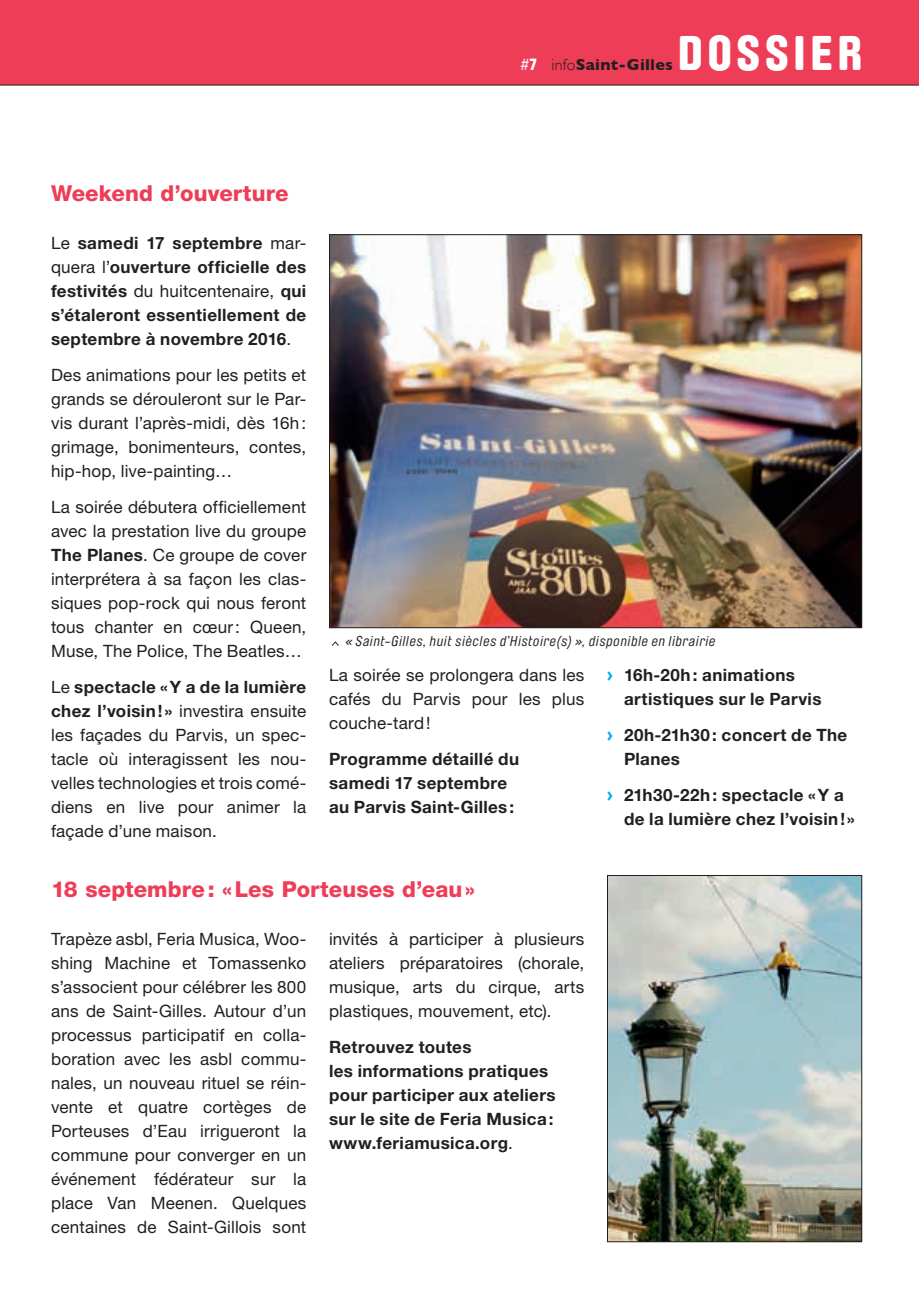
<style>
.page{position:relative;width:919px;height:1299px;background:#fff}
.page>*{position:absolute;margin:0;border:0;box-sizing:border-box;transform-origin:0 0}
.t1{font:900 48px "Brauer Neue";letter-spacing:.1em;color:#fff}
.t2{font:800 22px "Helvetica Neue LT Pro";letter-spacing:.005em;color:#ee3d56}
.t3{font:17px/24px "Helvetica Neue LT Pro";letter-spacing:.01em;color:#231f20;text-align:justify}
.t4{font:700 17px/24px "Helvetica Neue LT Pro";letter-spacing:.02em;color:#231f20}
.t5{font:700 16px "Gill Sans";letter-spacing:.02em;color:#231f20}
.t6{font:italic 14px "Brauer Neue";letter-spacing:.055em;color:#231f20}
.s1{font-family:"Brauer Neue";font-weight:400;color:#fff}
.s2{font-family:"Brauer Neue";font-weight:900;color:#fff}
.s3{font-weight:300}
.s4{font-weight:400}
.s5{font-weight:700}
.s6{font-family:"Meta Plus";font-size:20px;color:#00aeef}
</style>
<div class="page">
<img style="left:331px;top:236px;width:529px;height:390px">
<svg style="left:332px;top:641px;width:7px;height:5px"></svg>
<img style="left:609px;top:876px;width:251px;height:364px">
<div style="left:607px;top:874px;width:255px;height:368px;border:1px solid #231f20"></div>
<div style="left:0;top:0;width:918px;height:85px;background:#ee3d56"></div>
<hr style="left:0;top:85px;width:918px;height:1px;background:#231f20">
<h1 class="t1" style="left:677px;top:26px;width:186px">DOSSIER</h1>
<p class="t5" style="left:520px;top:52px;width:154px"><span class="s1">#</span><span class="s2">7</span> <span class="s3">info</span>Saint-Gilles</p>
<p class="t2" style="left:51px;top:180px;width:239px">Weekend d’ouverture</p>
<p class="t4" style="left:51px;top:230px;width:257px;text-align:justify"><span class="s4">Le</span> samedi 17 septembre <span class="s4">mar&shy;quera l’</span>ouverture officielle des festivités <span class="s4">du huitcentenaire,</span> qui s’étaleront essentiellement de septembre à novembre 2016<span class="s4">.</span></p>
<p class="t3" style="left:51px;top:362px;width:257px">Des animations pour les petits et grands se dérouleront sur le Par&shy;vis durant l’après-midi, dès 16h: grimage, bonimenteurs, contes, hip-hop, live-painting…</p>
<p class="t3" style="left:51px;top:494px;width:257px">La soirée débutera officiellement avec la prestation live du groupe <span class="s5">The Planes</span>. Ce groupe de cover interprétera à sa façon les clas&shy;siques pop-rock qui nous feront tous chanter en cœur: Queen, Muse, The Police, The Beatles…</p>
<p class="t3" style="left:51px;top:674px;width:257px">Le <span class="s5">spectacle «Y a de la lumière chez l’voisin! »</span> investira ensuite les façades du Parvis, un spec&shy;tacle où interagissent les nou&shy;velles technologies et trois comé&shy;diens en live pour animer la façade d’une maison.</p>
<p class="t3" style="left:329px;top:663px;width:257px">La soirée se prolongera dans les cafés du Parvis pour les plus couche-tard!</p>
<p class="t6" style="left:345px;top:633px;width:371px">« Saint-Gilles, huit siècles d’Histoire(s) », disponible en librairie</p>
<p class="t4" style="left:624px;top:662px;width:199px;text-indent:-17px"><span class="s6">›</span> 16h-20h: animations artistiques sur le Parvis</p>
<p class="t4" style="left:624px;top:722px;width:225px;text-indent:-17px"><span class="s6">›</span> 20h-21h30: concert de The<br>Planes</p>
<p class="t4" style="left:624px;top:782px;width:232px;text-indent:-17px"><span class="s6">›</span> 21h30-22h: spectacle «Y a de la lumière chez l’voisin!»</p>
<p class="t4" style="left:329px;top:746px;width:191px">Programme détaillé du samedi 17 septembre au Parvis Saint-Gilles:</p>
<p class="t2" style="left:51px;top:876px;width:425px">18 septembre: «Les Porteuses d’eau»</p>
<p class="t3" style="left:51px;top:926px;width:257px">Trapèze asbl, Feria Musica, Woo&shy;shing Machine et Tomassenko s’associent pour célébrer les 800 ans de Saint-Gilles. Autour d’un processus participatif en colla&shy;boration avec les asbl commu&shy;nales, un nouveau rituel se réin&shy;vente et quatre cortèges de Porteuses d’Eau irrigueront la commune pour converger en un événement fédérateur sur la place Van Meenen. Quelques centaines de Saint-Gillois sont</p>
<p class="t3" style="left:329px;top:926px;width:257px">invités à participer à plusieurs ateliers préparatoires (chorale, musique, arts du cirque, arts plastiques, mouvement, etc).</p>
<p class="t4" style="left:329px;top:1034px;width:228px">Retrouvez toutes<br>les informations pratiques pour participer aux ateliers sur le site de Feria Musica: www.feriamusica.org<span class="s4">.</span></p>
</div>
